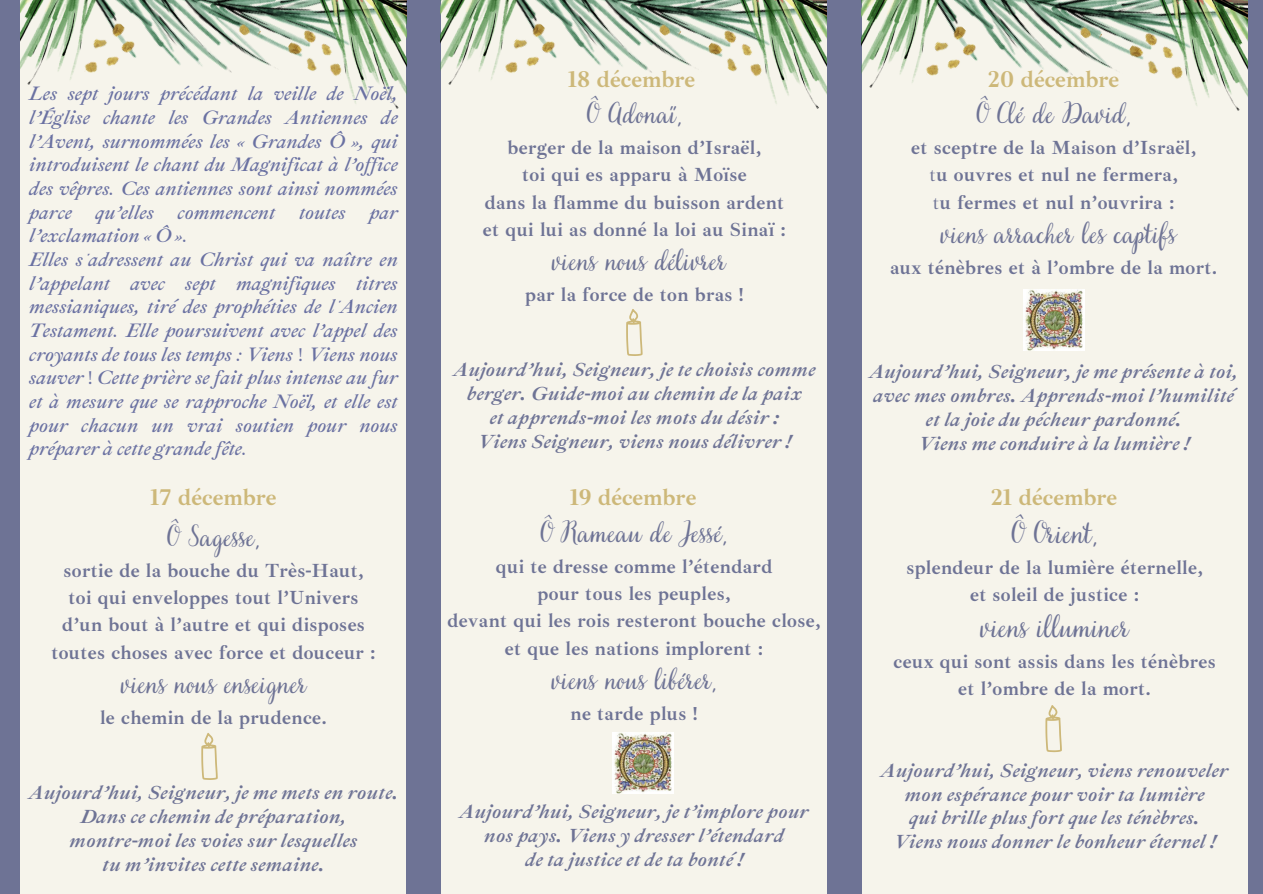
<style>
.page{position:relative;width:1263px;height:894px;background:#fff}
.page>*{position:absolute;margin:0;border:0;box-sizing:border-box;transform-origin:0 0}
.t1{font:28.5px "Very Berry Pro";letter-spacing:.02em;color:#6e7395}
.t2{font:27px "Very Berry Pro";letter-spacing:.02em;color:#6e7395}
.t3{font:700 23.4px "Ibarra Real Nova";color:#cdb879}
.t4{font:italic 700 19.5px/23.7px "Ibarra Real Nova";letter-spacing:.02em;color:#6e7395;text-align:center}
.t5{font:700 19.5px "Ibarra Real Nova";letter-spacing:.02em;color:#6e7395}
.t6{font:italic 19.5px/23.7px "Ibarra Real Nova";color:#6a71a2;text-align:justify}
.t7{font:18.9px "Ibarra Real Nova";color:#6e7395}
.t8{font:14.55px "Ibarra Real Nova";letter-spacing:.02em;color:#6e7395}
.t9{font:700 14.55px "Ibarra Real Nova";color:#6e7395}
.s1{font-style:normal}
.s2{font-weight:400}
</style>
<div class="page">
<div style="left:0;top:0;width:1263px;height:893px;background:#6e7395"></div>
<div style="left:441px;top:0;width:385px;height:893px;background:#f6f4eb"></div>
<img style="left:589px;top:0;width:89px;height:73px">
<img style="left:441px;top:0;width:148px;height:85px">
<img style="left:494px;top:19px;width:68px;height:66px">
<img style="left:678px;top:0;width:148px;height:109px">
<img style="left:705px;top:23px;width:69px;height:64px">
<img style="left:653px;top:16px;width:28px;height:26px">
<div style="left:862px;top:0;width:385px;height:893px;background:#f6f4eb"></div>
<svg style="left:1045px;top:705px;width:17px;height:47px"></svg>
<div style="left:21px;top:0;width:385px;height:893px;background:#f6f4eb"></div>
<img style="left:169px;top:0;width:89px;height:73px">
<img style="left:21px;top:0;width:148px;height:85px">
<img style="left:74px;top:19px;width:67px;height:66px">
<img style="left:258px;top:0;width:148px;height:109px">
<img style="left:284px;top:22px;width:70px;height:64px">
<img style="left:233px;top:16px;width:28px;height:26px">
<svg style="left:201px;top:733px;width:17px;height:46px"></svg>
<svg style="left:626px;top:309px;width:17px;height:47px"></svg>
<img style="left:612px;top:732px;width:61px;height:61px">
<img style="left:1023px;top:290px;width:61px;height:60px">
<img style="left:1010px;top:0;width:89px;height:76px">
<img style="left:862px;top:0;width:148px;height:88px">
<img style="left:915px;top:22px;width:68px;height:66px">
<img style="left:1099px;top:0;width:148px;height:111px">
<img style="left:1126px;top:25px;width:69px;height:64px">
<img style="left:1074px;top:19px;width:28px;height:26px">
<p class="t6" style="left:29px;top:82px;width:370px">Les sept jours précédant la veille de Noël, l’Église chante les Grandes Antiennes de l’Avent, surnommées les « Grandes Ô », qui introduisent le chant du Magnificat à l’of ice des vêpres. Ces antiennes sont ainsi nommées parce qu’elles commencent toutes par l’exclamation « Ô ».</p>
<p class="t6" style="left:29px;top:248px;width:370px">Elles s'adressent au Christ qui va naître en l’appelant avec sept magnifiques titres messianiques, tiré des prophéties de l'Ancien Testament. Elle poursuivent avec l’appel des croyants de tous les temps : Viens <span class="s1">!</span> Viens nous sauver <span class="s1">!</span> Cette prière se fait plus intense au fur et à mesure que se rapproche Noël, et elle est pour chacun un vrai soutien pour nous préparer à cette grande fête.</p>
<p class="t8" style="left:101px;top:184px;width:138px">and brief description.</p>
<p class="t3" style="left:568px;top:65px;width:129px">18 décembre</p>
<p class="t2" style="left:587px;top:96px;width:97px">Ô Adonaï,</p>
<p class="t5" style="left:508px;top:135px;width:255px">berger de la maison d’Israël,</p>
<p class="t5" style="left:522px;top:163px;width:226px">toi qui es apparu à Moïse</p>
<p class="t5" style="left:485px;top:190px;width:301px">dans la flamme du buisson ardent</p>
<p class="t5" style="left:483px;top:217px;width:305px">et qui lui as donné la loi au Sinaï :</p>
<p class="t2" style="left:552px;top:242px;width:175px">viens nous délivrer</p>
<p class="t5" style="left:525px;top:282px;width:220px">par la force de ton bras !</p>
<p class="t4" style="left:453px;top:358px;width:363px">Aujourd’hui, Seigneur, je te choisis comme berger. Guide-moi au chemin de la paix</p>
<p class="t4" style="left:490px;top:405px;width:291px">et apprends-moi les mots du désir :</p>
<p class="t4" style="left:478px;top:429px;width:314px">Viens Seigneur, viens nous délivrer !</p>
<p class="t3" style="left:988px;top:65px;width:132px">20 décembre</p>
<p class="t2" style="left:976px;top:96px;width:156px">Ô Clé de David,</p>
<p class="t5" style="left:911px;top:135px;width:287px">et sceptre de la Maison d’Israël,</p>
<p class="t5" style="left:929px;top:163px;width:250px"><span class="s2">t</span>u ouvres et nul ne fermera,</p>
<p class="t5" style="left:933px;top:190px;width:243px"><span class="s2">t</span>u fermes et nul n’ouvrira :</p>
<p class="t2" style="left:941px;top:215px;width:236px">viens arracher les captifs</p>
<p class="t5" style="left:890px;top:255px;width:329px">aux ténèbres et à l’ombre de la mort.</p>
<p class="t4" style="left:869px;top:360px;width:370px;text-align:left">Aujourd’hui, Seigneur, je me présente à toi, avec mes ombres. Apprends-moi l’humilité</p>
<p class="t4" style="left:926px;top:407px;width:257px">et la joie du pécheur pardonné.</p>
<p class="t4" style="left:918px;top:431px;width:272px">Viens me conduire à la lumière !</p>
<p class="t3" style="left:150px;top:483px;width:128px">17 décembre</p>
<p class="t3" style="left:991px;top:483px;width:127px">21 décembre</p>
<p class="t3" style="left:570px;top:483px;width:128px">19 décembre</p>
<p class="t2" style="left:167px;top:518px;width:94px">Ô Sagesse,</p>
<p class="t5" style="left:64px;top:558px;width:301px">sortie de la bouche du Très-Haut,</p>
<p class="t5" style="left:69px;top:585px;width:291px">toi qui enveloppes tout l’Univers</p>
<p class="t5" style="left:62px;top:612px;width:304px">d’un bout à l’autre et qui disposes</p>
<p class="t5" style="left:51px;top:640px;width:326px">toutes choses avec force et douceur :</p>
<p class="t2" style="left:121px;top:665px;width:187px">viens nous enseigner</p>
<p class="t5" style="left:100px;top:705px;width:228px">le chemin de la prudence.</p>
<p class="t7" style="left:101px;top:670px;width:225px">UPGRADE TO DELUXE</p>
<p class="t8" style="left:104px;top:708px;width:253px">Make sure to feature your bestsellers or</p>
<p class="t4" style="left:29px;top:780px;width:371px">Aujourd’hui, Seigneur, je me mets en route.</p>
<p class="t4" style="left:81px;top:804px;width:267px">Dans ce chemin de préparation,</p>
<p class="t4" style="left:70px;top:828px;width:289px">montre-moi les voies sur lesquelles</p>
<p class="t4" style="left:103px;top:852px;width:223px">tu m’invites cette semaine.</p>
<p class="t9" style="left:101px;top:813px;width:88px">FROM $ 550</p>
<p class="t8" style="left:271px;top:813px;width:83px">For 5 Guests</p>
<p class="t2" style="left:541px;top:514px;width:188px">Ô Rameau de Jessé,</p>
<p class="t5" style="left:496px;top:554px;width:278px">qui te dresse comme l’étendard</p>
<p class="t5" style="left:538px;top:581px;width:194px">pour tous les peuples,</p>
<p class="t5" style="left:448px;top:608px;width:375px">devant qui les rois resteront bouche close,</p>
<p class="t5" style="left:505px;top:636px;width:260px">et que les nations implorent :</p>
<p class="t2" style="left:551px;top:661px;width:167px">viens nous libérer,</p>
<p class="t5" style="left:571px;top:701px;width:129px">ne tarde plus !</p>
<p class="t4" style="left:460px;top:799px;width:351px">Aujourd’hui, Seigneur, je t’implore pour</p>
<p class="t4" style="left:484px;top:823px;width:301px">nos pays. Viens y dresser l’étendard</p>
<p class="t4" style="left:525px;top:847px;width:219px">de ta justice et de ta bonté !</p>
<p class="t1" style="left:1011px;top:514px;width:88px">Ô Orient,</p>
<p class="t5" style="left:906px;top:555px;width:298px">splendeur de la lumière éternelle,</p>
<p class="t5" style="left:970px;top:582px;width:171px">et soleil de justice :</p>
<p class="t1" style="left:980px;top:608px;width:150px">viens illuminer</p>
<p class="t5" style="left:894px;top:649px;width:324px">ceux qui sont assis dans les ténèbres</p>
<p class="t5" style="left:958px;top:676px;width:194px">et l’ombre de la mort.</p>
<p class="t4" style="left:881px;top:758px;width:349px">Aujourd’hui, Seigneur, viens renouveler mon espérance pour voir ta lumière</p>
<p class="t4" style="left:909px;top:806px;width:292px">qui brille plus fort que les ténèbres.</p>
<p class="t4" style="left:894px;top:829px;width:323px">Viens nous donner le bonheur éternel !</p>
</div>
